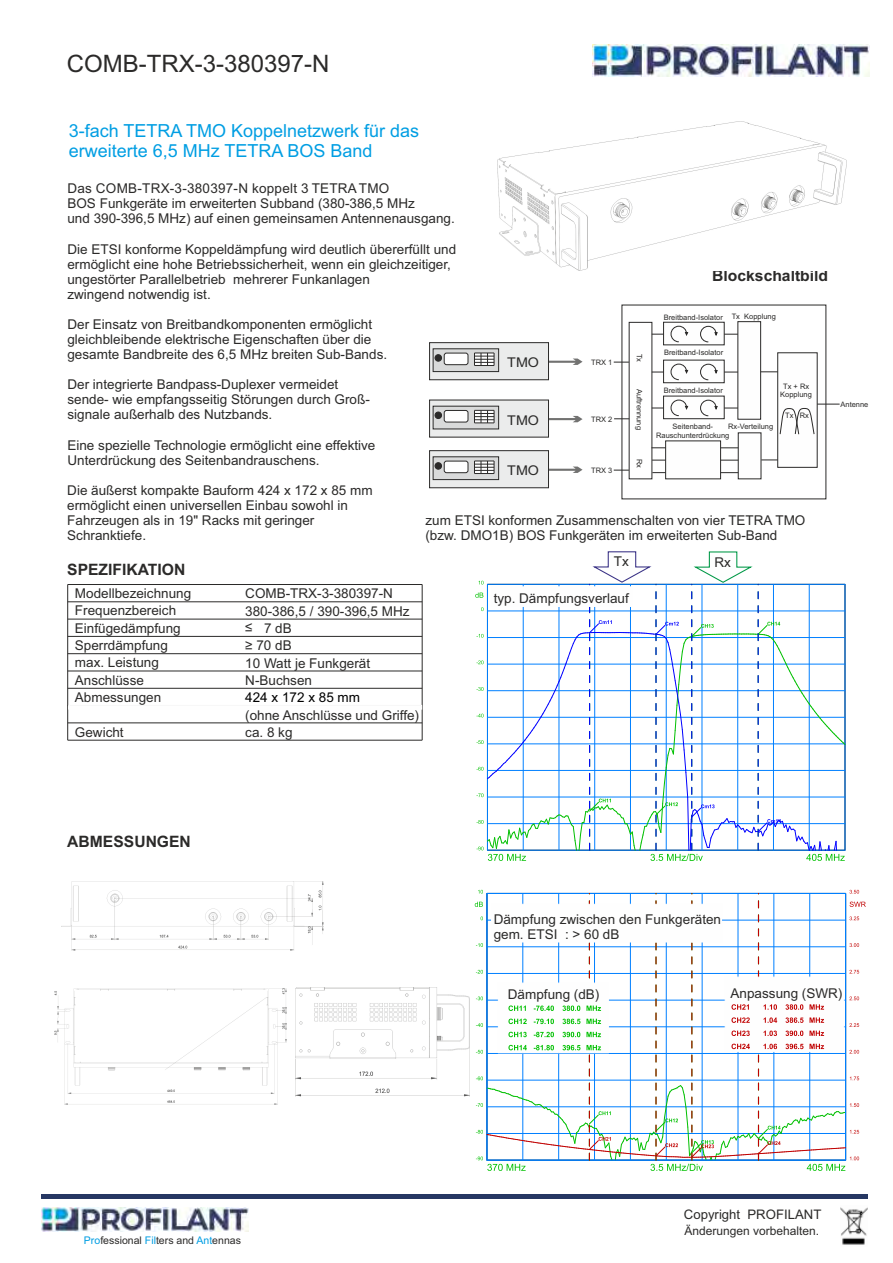
<style>
.page{position:relative;width:893px;height:1263px;background:#fff}
.page>*{position:absolute;margin:0;border:0;box-sizing:border-box;transform-origin:0 0}
.t1{font:24px "Arial";color:#2b2a29}
.t2{font:18px "Arial";color:#009ee3}
.t3{font:700 15.75px "Arial";color:#2b2a29}
.t4{font:13.5px/17.4px "Arial";color:#2b2a29}
.t5{font:13.5px "Arial";letter-spacing:.02em;color:#2b2a29}
.t6{font:13.5px "Arial";color:#000}
.t7{font:13.35px "Arial";color:#2b2a29;scale:1.06 1}
.t8{font:13.2px "Arial";color:#2b2a29}
.t9{font:12px "Arial";color:#2b2a29}
.t10{font:10.5px "Arial";color:#2b2a29}
.t11{font:7.5px/8.4px "Arial";color:#2b2a29;text-align:center}
.s1{color:#009ee3}
</style>
<div class="page">
<hr style="left:67px;top:584px;width:1px;height:156px;background:#2b2a29">
<hr style="left:422px;top:584px;width:1px;height:156px;background:#2b2a29">
<hr style="left:68px;top:740px;width:354px;height:1px;background:#2b2a29">
<hr style="left:68px;top:723px;width:354px;height:1px;background:#2b2a29">
<hr style="left:68px;top:705px;width:354px;height:1px;background:#2b2a29">
<hr style="left:68px;top:688px;width:354px;height:1px;background:#2b2a29">
<hr style="left:68px;top:671px;width:354px;height:1px;background:#2b2a29">
<hr style="left:68px;top:653px;width:354px;height:1px;background:#2b2a29">
<hr style="left:68px;top:636px;width:354px;height:1px;background:#2b2a29">
<hr style="left:68px;top:619px;width:354px;height:1px;background:#2b2a29">
<hr style="left:68px;top:601px;width:354px;height:1px;background:#2b2a29">
<hr style="left:68px;top:584px;width:354px;height:1px;background:#2b2a29">
<hr style="left:69px;top:705px;width:353px;height:4px;background:#fefefe">
<hr style="left:41px;top:1194px;width:826px;height:4px;background:#263763">
<img style="left:840px;top:1207px;width:27px;height:38px">
<img style="left:593px;top:44px;width:276px;height:32px">
<img style="left:42px;top:1207px;width:207px;height:24px">
<svg style="left:475px;top:551px;width:371px;height:310px"></svg>
<svg style="left:475px;top:890px;width:391px;height:281px"></svg>
<hr style="left:651px;top:447px;width:88px;height:1px;background:#2b2a29">
<hr style="left:808px;top:404px;width:32px;height:1px;background:#2b2a29">
<hr style="left:761px;top:460px;width:47px;height:1px;background:#2b2a29">
<hr style="left:759px;top:372px;width:47px;height:1px;background:#2b2a29">
<svg style="left:549px;top:466px;width:33px;height:7px"></svg>
<hr style="left:652px;top:372px;width:100px;height:1px;background:#2b2a29">
<div style="left:663px;top:360px;width:61px;height:23px;background:#fefefe;border:1px solid #2b2a29"></div>
<svg style="left:671px;top:364px;width:17px;height:16px"></svg>
<svg style="left:700px;top:364px;width:18px;height:16px"></svg>
<div style="left:778px;top:353px;width:39px;height:114px;background:#fefefe"></div>
<hr style="left:652px;top:408px;width:100px;height:1px;background:#2b2a29">
<div style="left:663px;top:396px;width:61px;height:23px;background:#fefefe;border:1px solid #2b2a29"></div>
<svg style="left:671px;top:400px;width:17px;height:16px"></svg>
<svg style="left:700px;top:400px;width:18px;height:16px"></svg>
<hr style="left:652px;top:460px;width:88px;height:1px;background:#2b2a29">
<svg style="left:614px;top:470px;width:15px;height:1px"></svg>
<hr style="left:652px;top:472px;width:88px;height:1px;background:#2b2a29">
<div style="left:738px;top:433px;width:23px;height:46px;background:#fefefe;border:1px solid #2b2a29"></div>
<div style="left:665px;top:441px;width:56px;height:38px;background:#fefefe;border:1px solid #2b2a29"></div>
<svg style="left:780px;top:408px;width:34px;height:27px"></svg>
<div style="left:429px;top:450px;width:120px;height:38px;background:#ebecec;border:1px solid #2b2a29"></div>
<svg style="left:433px;top:457px;width:66px;height:23px"></svg>
<div style="left:444px;top:461px;width:24px;height:12px;background:#fefefe;border:1px solid #2b2a29;border-radius:2px"></div>
<svg style="left:474px;top:461px;width:21px;height:13px"></svg>
<div style="left:435px;top:462px;width:7px;height:7px;background:#2b2a29;border:1px solid #2b2a29;border-radius:50%"></div>
<svg style="left:549px;top:358px;width:33px;height:7px"></svg>
<svg style="left:549px;top:415px;width:33px;height:7px"></svg>
<svg style="left:614px;top:362px;width:15px;height:1px"></svg>
<svg style="left:614px;top:418px;width:15px;height:1px"></svg>
<div style="left:429px;top:342px;width:120px;height:38px;background:#ebecec;border:1px solid #2b2a29"></div>
<svg style="left:433px;top:349px;width:66px;height:23px"></svg>
<div style="left:444px;top:353px;width:24px;height:12px;background:#fefefe;border:1px solid #2b2a29;border-radius:2px"></div>
<svg style="left:474px;top:353px;width:21px;height:13px"></svg>
<div style="left:435px;top:354px;width:7px;height:7px;background:#2b2a29;border:1px solid #2b2a29;border-radius:50%"></div>
<div style="left:429px;top:400px;width:120px;height:37px;background:#ebecec"></div>
<div style="left:433px;top:406px;width:66px;height:23px;background:#d9dada;border:1px solid #2b2a29"></div>
<div style="left:444px;top:410px;width:24px;height:12px;background:#fefefe;border:1px solid #2b2a29;border-radius:2px"></div>
<svg style="left:474px;top:410px;width:21px;height:14px"></svg>
<div style="left:435px;top:412px;width:7px;height:7px;background:#2b2a29;border:1px solid #2b2a29;border-radius:50%"></div>
<hr style="left:652px;top:334px;width:100px;height:1px;background:#2b2a29">
<div style="left:663px;top:322px;width:61px;height:23px;background:#fefefe;border:1px solid #2b2a29"></div>
<svg style="left:671px;top:326px;width:17px;height:16px"></svg>
<svg style="left:700px;top:326px;width:18px;height:16px"></svg>
<div style="left:738px;top:321px;width:23px;height:98px;background:#fefefe;border:1px solid #2b2a29"></div>
<img style="left:61px;top:881px;width:262px;height:69px">
<img style="left:54px;top:988px;width:233px;height:116px">
<img style="left:296px;top:987px;width:174px;height:109px">
<img style="left:497px;top:121px;width:349px;height:149px">
<h1 class="t1" style="left:67px;top:55px;width:264px">COMB-TRX-3-380397-N</h1>
<h2 class="t2" style="left:69px;top:124px;width:352px">3-fach TETRA TMO Koppelnetzwerk für das</h2>
<h2 class="t2" style="left:69px;top:144px;width:305px">erweiterte 6,5 MHz TETRA BOS Band</h2>
<p class="t5" style="left:67px;top:183px;width:323px">Das COMB-TRX-3-380397-N koppelt 3 TETRA TMO</p>
<p class="t4" style="left:67px;top:196px;width:349px">BOS Funkgeräte im erweiterten Subband (380-386,5 MHz</p>
<p class="t4" style="left:67px;top:211px;width:389px">und 390-396,5 MHz) auf einen gemeinsamen Antennenausgang.</p>
<p class="t4" style="left:67px;top:241px;width:390px">Die ETSI konforme Koppeldämpfung wird deutlich übererfüllt und</p>
<p class="t4" style="left:67px;top:256px;width:385px">ermöglicht eine hohe Betriebssicherheit, wenn ein gleichzeitiger,</p>
<p class="t4" style="left:67px;top:272px;width:304px">ungestörter Parallelbetrieb mehrerer Funkanlagen</p>
<p class="t4" style="left:67px;top:287px;width:145px">zwingend notwendig ist.</p>
<p class="t4" style="left:67px;top:317px;width:306px">Der Einsatz von Breitbandkomponenten ermöglicht</p>
<p class="t4" style="left:67px;top:332px;width:305px">gleichbleibende elektrische Eigenschaften über die</p>
<p class="t4" style="left:67px;top:347px;width:321px">gesamte Bandbreite des 6,5 MHz breiten Sub-Bands.</p>
<p class="t4" style="left:67px;top:377px;width:272px">Der integrierte Bandpass-Duplexer vermeidet</p>
<p class="t4" style="left:67px;top:392px;width:304px">sende- wie empfangsseitig Störungen durch Groß-</p>
<p class="t4" style="left:67px;top:407px;width:206px">signale außerhalb des Nutzbands.</p>
<p class="t4" style="left:67px;top:437px;width:309px">Eine spezielle Technologie ermöglicht eine effektive</p>
<p class="t4" style="left:67px;top:452px;width:254px">Unterdrückung des Seitenbandrauschens.</p>
<p class="t4" style="left:67px;top:483px;width:307px">Die äußerst kompakte Bauform 424 x 172 x 85 mm</p>
<p class="t4" style="left:67px;top:498px;width:282px">ermöglicht einen universellen Einbau sowohl in</p>
<p class="t7" style="left:507px;top:357px;width:31px">TMO</p>
<p class="t7" style="left:507px;top:415px;width:31px">TMO</p>
<p class="t7" style="left:507px;top:465px;width:31px">TMO</p>
<p class="t11" style="left:591px;top:359px;width:23px">TRX 1</p>
<p class="t11" style="left:591px;top:416px;width:23px">TRX 2</p>
<p class="t11" style="left:591px;top:467px;width:23px">TRX 3</p>
<p class="t11" style="left:643px;top:354px;width:10px;rotate:90deg">Tx</p>
<p class="t11" style="left:643px;top:389px;width:42px;rotate:90deg">Auftrennung</p>
<p class="t11" style="left:643px;top:459px;width:11px;rotate:90deg">Rx</p>
<p class="t3" style="left:712px;top:269px;width:117px">Blockschaltbild</p>
<p class="t11" style="left:664px;top:313px;width:114px">Breitband-Isolator Tx Kopplung</p>
<p class="t11" style="left:664px;top:349px;width:61px">Breitband-Isolator</p>
<p class="t11" style="left:664px;top:387px;width:61px">Breitband-Isolator</p>
<p class="t11" style="left:728px;top:423px;width:46px">Rx-Verteilung</p>
<p class="t11" style="left:656px;top:423px;width:75px">Seitenband-<br>Rauschunterdrückung</p>
<p class="t11" style="left:780px;top:383px;width:33px">Tx + Rx<br>Kopplung</p>
<p class="t11" style="left:785px;top:412px;width:25px">Tx Rx</p>
<p class="t4" style="left:67px;top:513px;width:249px">Fahrzeugen als in 19" Racks mit geringer</p>
<p class="t4" style="left:67px;top:528px;width:80px">Schranktiefe.</p>
<p class="t3" style="left:67px;top:564px;width:120px">SPEZIFIKATION</p>
<p class="t4" style="left:425px;top:514px;width:381px;line-height:15.1px">zum ETSI konformen Zusammenschalten von vier TETRA TMO (bzw. DMO1B) BOS Funkgeräten im erweiterten Sub-Band</p>
<p class="t4" style="left:614px;top:554px;width:16px">Tx</p>
<p class="t4" style="left:715px;top:554px;width:18px">Rx</p>
<p class="t4" style="left:75px;top:586px;width:118px">Modellbezeichnung<br>Frequenzbereich<br>Einfügedämpfung<br>Sperrdämpfung max. Leistung<br>Anschlüsse<br>Abmessungen</p>
<p class="t4" style="left:75px;top:724px;width:50px">Gewicht</p>
<p class="t4" style="left:245px;top:586px;width:149px">COMB-TRX-3-380397-N</p>
<p class="t4" style="left:245px;top:603px;width:166px">380-386,5 / 390-396,5 MHz</p>
<p class="t4" style="left:264px;top:621px;width:29px">7 dB</p>
<p class="t4" style="left:245px;top:638px;width:48px">≥ 70 dB</p>
<p class="t4" style="left:245px;top:655px;width:126px">10 Watt je Funkgerät</p>
<p class="t4" style="left:245px;top:673px;width:68px">N-Buchsen</p>
<p class="t6" style="left:245px;top:692px;width:116px">424 x 172 x 85 mm</p>
<p class="t4" style="left:245px;top:707px;width:175px">(ohne Anschlüsse und Griffe) ca. 8 kg</p>
<p class="t4" style="left:494px;top:590px;width:137px">typ. Dämpfungsverlauf</p>
<p class="t11" style="left:840px;top:400px;width:29px">Antenne</p>
<p class="t3" style="left:67px;top:835px;width:125px">ABMESSUNGEN</p>
<p class="t4" style="left:494px;top:912px;width:229px;line-height:15.1px">Dämpfung zwischen den Funkgeräten gem. ETSI : &gt; 60 dB</p>
<p class="t10" style="left:84px;top:1237px;width:159px"><span class="s1">Pro</span>fessional <span class="s1">Fil</span> ers and <span class="s1">Ant</span>ennas</p>
<p class="t10" style="left:156px;top:1237px;width:4px">t</p>
<p class="t4" style="left:508px;top:987px;width:93px">Dämpfung (dB)</p>
<p class="t4" style="left:731px;top:985px;width:113px">Anpassung (SWR)</p>
<p class="t8" style="left:684px;top:1209px;width:139px">Copyright PROFILANT</p>
<p class="t9" style="left:684px;top:1226px;width:136px">Änderungen vorbehalten.</p>
</div>
